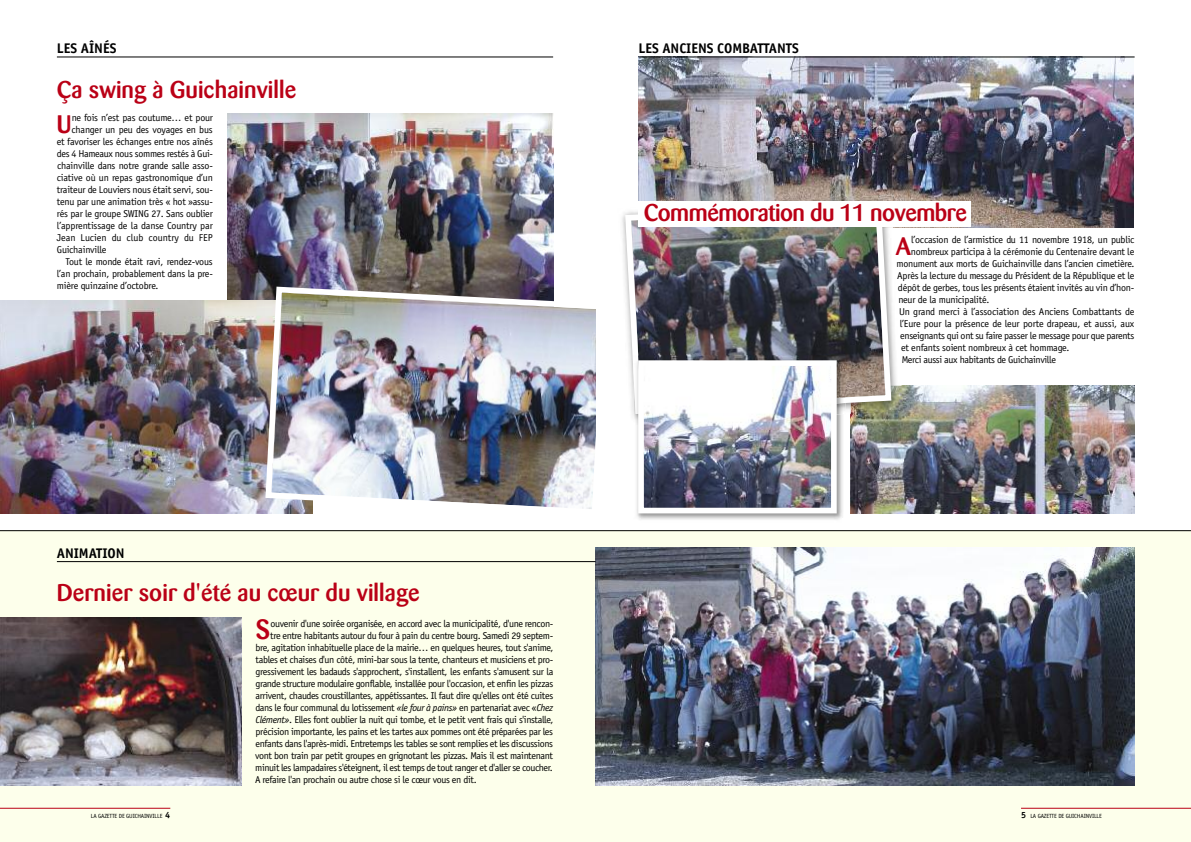
<style>
.page{position:relative;width:1191px;height:842px;background:#fff}
.page>*{position:absolute;margin:0;border:0;box-sizing:border-box;transform-origin:0 0}
.t1{font:500 27.6px "Barmeno";color:#ba0016}
.t2{font:500 25.1px "Barmeno";color:#ba0016}
.t3{font:500 24px "Barmeno";letter-spacing:.005em;color:#ba0016}
.t4{font:500 24px "Barmeno";letter-spacing:-.02em;color:#ba0016}
.t5{font:700 14px "Officina Sans";letter-spacing:-.005em;color:#000}
.t6{font:10px "Officina Sans";letter-spacing:-.035em;color:#000}
.t7{font:10px "Officina Sans";letter-spacing:-.015em;color:#000}
.t8{font:10px "Officina Sans";letter-spacing:-.01em;color:#000}
.t9{font:10px "Officina Sans";color:#000}
.t10{font:6px "Officina Sans";letter-spacing:-.02em;color:#000}
.s1{font-weight:700;font-size:9px}
.s2{font-style:italic}
</style>
<div class="page">
<div style="left:0;top:530px;width:1191px;height:312px;background:#fdffeb"></div>
<img style="left:595px;top:547px;width:539px;height:238px">
<img style="left:850px;top:386px;width:284px;height:127px">
<img style="left:638px;top:58px;width:496px;height:169px">
<hr style="left:57px;top:57px;width:496px;height:1px;background:#000">
<hr style="left:57px;top:561px;width:538px;height:1px;background:#000">
<hr style="left:1021px;top:808px;width:170px;height:1px;background:#ba0016">
<hr style="left:638px;top:57px;width:496px;height:1px;background:#000">
<hr style="left:0;top:808px;width:170px;height:1px;background:#ba0016">
<img style="left:850px;top:227px;width:51px;height:198px">
<img style="left:894px;top:386px;width:8px;height:28px">
<img style="left:638px;top:194px;width:255px;height:5px">
<img style="left:622px;top:199px;width:272px;height:218px">
<img style="left:633px;top:355px;width:210px;height:165px">
<img style="left:633px;top:373px;width:212px;height:52px">
<img style="left:638px;top:355px;width:207px;height:53px">
<img style="left:645px;top:367px;width:184px;height:139px">
<div style="left:638px;top:360px;width:198px;height:153px;border:6px solid #fff"></div>
<div style="left:638px;top:202px;width:332px;height:25px;background:#fff"></div>
<img style="left:227px;top:114px;width:326px;height:187px">
<img style="left:0;top:301px;width:262px;height:212px">
<img style="left:262px;top:284px;width:333px;height:230px">
<img style="left:0;top:617px;width:241px;height:169px">
<h3 class="t5" style="left:57px;top:43px;width:61px">LES AÎNÉS</h3>
<h3 class="t3" style="left:57px;top:80px;width:241px">Ça swing à Guichainville</h3>
<h2 class="t2" style="left:57px;top:114px;width:16px">U</h2>
<p class="t6" style="left:72px;top:114px;width:143px">ne fois n’est pas coutume… et pour</p>
<p class="t6" style="left:72px;top:126px;width:143px">changer un peu des voyages en bus</p>
<p class="t6" style="left:57px;top:138px;width:157px">et favoriser les échanges entre nos aînés</p>
<p class="t6" style="left:57px;top:150px;width:157px">des 4 Hameaux nous sommes restés à Gui -</p>
<p class="t6" style="left:57px;top:162px;width:157px">chain ville dans notre grande salle asso-</p>
<p class="t6" style="left:57px;top:174px;width:157px">ciative où un repas gastronomique d’un</p>
<p class="t6" style="left:57px;top:186px;width:157px">traiteur de Louviers nous était servi, sou-</p>
<p class="t6" style="left:57px;top:198px;width:157px">tenu par une animation très « hot »assu-</p>
<p class="t6" style="left:57px;top:210px;width:157px">rés par le groupe SWING 27. Sans oublier</p>
<p class="t7" style="left:57px;top:222px;width:157px">l’apprentissage de la danse Country par</p>
<p class="t9" style="left:57px;top:234px;width:157px">Jean Lucien du club country du FEP</p>
<p class="t6" style="left:57px;top:246px;width:51px">Guichainville</p>
<p class="t6" style="left:65px;top:258px;width:149px">Tout le monde était ravi, rendez-vous</p>
<p class="t6" style="left:57px;top:270px;width:157px">l’an prochain, probablement dans la pre-</p>
<p class="t6" style="left:57px;top:282px;width:103px">mière quinzaine d’octobre.</p>
<h3 class="t5" style="left:57px;top:547px;width:69px">ANIMATION</h3>
<h3 class="t3" style="left:57px;top:583px;width:364px">Dernier soir d'été au cœur du village</h3>
<p class="t10" style="left:91px;top:813px;width:81px">LA GAZETTE DE GUICHAINVILLE <span class="s1">4</span></p>
<h1 class="t1" style="left:255px;top:617px;width:16px">S</h1>
<p class="t6" style="left:270px;top:619px;width:284px">ouvenir d'une soirée organisée, en accord avec la municipalité, d'une rencon-</p>
<p class="t6" style="left:270px;top:631px;width:284px">tre entre habitants autour du four à pain du centre bourg. Samedi 29 septem-</p>
<p class="t6" style="left:255px;top:643px;width:299px">bre, agitation inhabituelle place de la mairie… en quelques heures, tout s'anime,</p>
<p class="t6" style="left:255px;top:655px;width:299px">tables et chaises d'un côté, mini-bar sous la tente, chanteurs et musiciens et pro-</p>
<p class="t6" style="left:256px;top:667px;width:299px">gressivement les badauds s'approchent, s'installent, les enfants s'amusent sur la</p>
<p class="t6" style="left:256px;top:679px;width:299px">grande structure modulaire gonflable, installée pour l'occasion, et enfin les pizzas</p>
<p class="t6" style="left:255px;top:691px;width:299px">arrivent, chaudes croustillantes, appétissantes. Il faut dire qu'elles ont été cuites</p>
<p class="t6" style="left:255px;top:703px;width:299px">dans le four communal du lotissement <span class="s2">«le four à pains»</span> en partenariat avec «<span class="s2">Chez</span></p>
<p class="t6" style="left:255px;top:715px;width:299px"><span class="s2">Clément»</span>. Elles font oublier la nuit qui tombe, et le petit vent frais qui s'installe,</p>
<p class="t6" style="left:256px;top:727px;width:299px">précision importante, les pains et les tartes aux pommes ont été préparées par les</p>
<p class="t6" style="left:255px;top:739px;width:299px">enfants dans l'après-midi. Entretemps les tables se sont remplies et les discussions</p>
<p class="t6" style="left:255px;top:751px;width:299px">vont bon train par petit groupes en grignotant les pizzas. Mais il est maintenant</p>
<p class="t6" style="left:255px;top:763px;width:299px">minuit les lampadaires s'éteignent, il est temps de tout ranger et d'aller se coucher.</p>
<p class="t6" style="left:255px;top:775px;width:223px">A refaire l'an prochain ou autre chose si le cœur vous en dit.</p>
<h3 class="t5" style="left:638px;top:43px;width:162px">LES ANCIENS COMBATTANTS</h3>
<h3 class="t4" style="left:644px;top:203px;width:325px">Commémoration du 11 novembre</h3>
<h2 class="t2" style="left:895px;top:236px;width:17px">A</h2>
<p class="t6" style="left:911px;top:236px;width:225px">l’occasion de l’armistice du 11 novembre 1918, un public</p>
<p class="t6" style="left:911px;top:248px;width:225px">nombreux participa à la cérémonie du Centenaire devant le</p>
<p class="t6" style="left:896px;top:260px;width:239px">monument aux morts de Guichainville dans l’ancien cimetière.</p>
<p class="t6" style="left:897px;top:272px;width:239px">Après la lecture du message du Président de la République et le</p>
<p class="t6" style="left:898px;top:284px;width:238px">dépôt de gerbes, tous les présents étaient invités au vin d’hon-</p>
<p class="t6" style="left:898px;top:296px;width:92px">neur de la municipalité.</p>
<p class="t8" style="left:899px;top:308px;width:237px">Un grand merci à l’association des Anciens Combattants de</p>
<p class="t7" style="left:899px;top:320px;width:236px">l’Eure pour la présence de leur porte drapeau, et aussi, aux</p>
<p class="t6" style="left:900px;top:332px;width:236px">enseignants qui ont su faire passer le message pour que parents</p>
<p class="t6" style="left:901px;top:344px;width:170px">et enfants soient nombreux à cet hommage.</p>
<p class="t6" style="left:901px;top:356px;width:156px">Merci aussi aux habitants de Guichainville</p>
<p class="t10" style="left:1021px;top:813px;width:82px"><span class="s1">5</span> LA GAZETTE DE GUICHAINVILLE</p>
</div>
